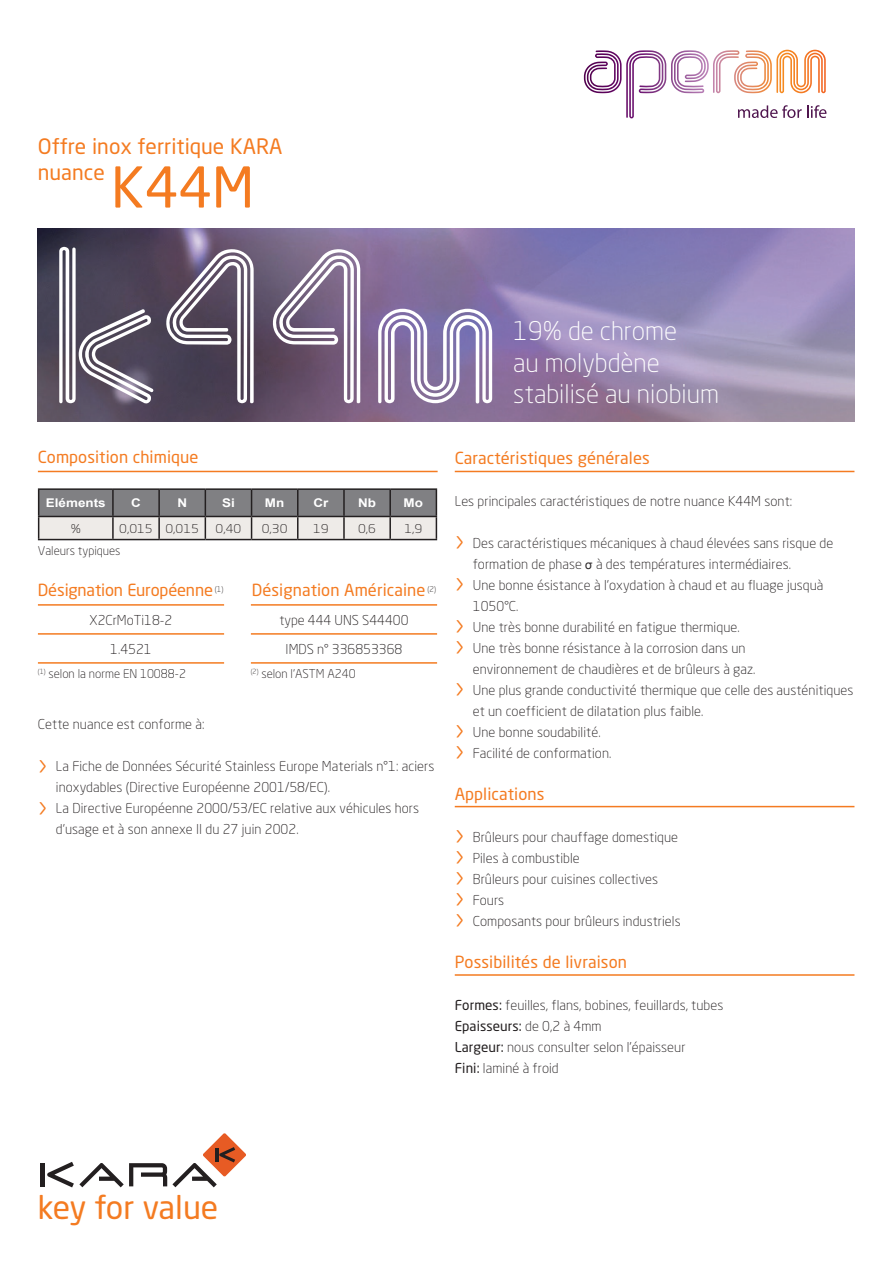
<style>
.page{position:relative;width:893px;height:1263px;background:#fff}
.page>*{position:absolute;margin:0;border:0;box-sizing:border-box;transform-origin:0 0}
.t1{font:238.05px "Aperam";color:#fff}
.t2{font:55.5px "Neo Sans";color:#f47b21}
.t3{font:32.1px "Neo Sans Std";letter-spacing:-.01em;color:#f47b21}
.t4{font:300 25.5px/31.5px "Neo Sans Std";color:#fff}
.t5{font:21px/25.2px "Neo Sans";color:#f47b21}
.t6{font:16.5px "Neo Sans";letter-spacing:.005em;color:#f47b21}
.t7{font:300 13.5px/21px "Neo Sans Std";letter-spacing:.005em;color:#231f20;text-align:center}
.t8{font:300 12px "Neo Sans Std";color:#231f20}
.t9{font:300 12px "Neo Sans Std";color:#231f20;scale:1.12 1}
.t10{font:700 12px "Arial";color:#fff;scale:1.12 1}
.s1{font-family:"Neo Sans Pro";font-weight:400;font-size:24.75px;color:#f47b21}
.s2{font-family:"Arial";font-weight:400;font-size:12px}
.s3{font-weight:400}
</style>
<div class="page">
<img style="left:38px;top:228px;width:816px;height:194px">
<svg style="left:671px;top:50px;width:155px;height:43px"></svg>
<svg style="left:738px;top:105px;width:88px;height:13px"></svg>
<hr style="left:38px;top:471px;width:400px;height:1px;background:#f47b21">
<hr style="left:455px;top:806px;width:399px;height:1px;background:#f47b21">
<hr style="left:38px;top:604px;width:186px;height:2px;background:#f47b21">
<hr style="left:38px;top:633px;width:186px;height:2px;background:#f47b21">
<hr style="left:38px;top:662px;width:186px;height:2px;background:#f47b21">
<hr style="left:251px;top:604px;width:186px;height:2px;background:#f47b21">
<hr style="left:251px;top:633px;width:186px;height:2px;background:#f47b21">
<hr style="left:251px;top:662px;width:186px;height:2px;background:#f47b21">
<hr style="left:455px;top:974px;width:399px;height:2px;background:#f47b21">
<hr style="left:41px;top:1163px;width:4px;height:23px;background:#231f20">
<svg style="left:47px;top:1133px;width:199px;height:54px"></svg>
<hr style="left:215px;top:1148px;width:3px;height:14px;background:#231f20">
<hr style="left:38px;top:488px;width:75px;height:2px;background:#231f20">
<hr style="left:113px;top:488px;width:46px;height:2px;background:#231f20">
<hr style="left:159px;top:488px;width:46px;height:2px;background:#231f20">
<hr style="left:205px;top:488px;width:47px;height:2px;background:#231f20">
<hr style="left:252px;top:488px;width:46px;height:2px;background:#231f20">
<hr style="left:298px;top:488px;width:46px;height:2px;background:#231f20">
<hr style="left:344px;top:488px;width:46px;height:2px;background:#231f20">
<hr style="left:390px;top:488px;width:47px;height:2px;background:#231f20">
<svg style="left:38px;top:489px;width:399px;height:50px;background:#a6a4a4"></svg>
<hr style="left:38px;top:539px;width:75px;height:1px;background:#231f20">
<hr style="left:113px;top:539px;width:46px;height:1px;background:#231f20">
<hr style="left:159px;top:539px;width:46px;height:1px;background:#231f20">
<hr style="left:205px;top:539px;width:47px;height:1px;background:#231f20">
<hr style="left:252px;top:539px;width:46px;height:1px;background:#231f20">
<hr style="left:298px;top:539px;width:46px;height:1px;background:#231f20">
<hr style="left:344px;top:539px;width:46px;height:1px;background:#231f20">
<hr style="left:390px;top:539px;width:47px;height:1px;background:#231f20">
<hr style="left:455px;top:471px;width:399px;height:1px;background:#f47b21">
<h3 class="t5" style="left:38px;top:135px;width:246px">Offre inox ferritique KARA nuance</h3>
<h2 class="t2" style="left:111px;top:160px;width:145px">K44M</h2>
<h1 class="t1" style="left:53px;top:232px;width:447px">K44M</h1>
<h3 class="t4" style="left:513px;top:315px;width:208px">19% de chrome<br>au molybdène stabilisé au niobium</h3>
<p class="t6" style="left:38px;top:449px;width:162px">Composition chimique</p>
<p class="t10" style="left:46px;top:495px;width:55px">Eléments</p>
<p class="t10" style="left:131px;top:495px;width:10px">C</p>
<p class="t10" style="left:177px;top:495px;width:10px">N</p>
<p class="t10" style="left:222px;top:495px;width:13px">Si</p>
<p class="t10" style="left:265px;top:495px;width:19px">Mn</p>
<p class="t10" style="left:313px;top:495px;width:15px">Cr</p>
<p class="t10" style="left:358px;top:495px;width:17px">Nb</p>
<p class="t10" style="left:404px;top:495px;width:19px">Mo</p>
<p class="t9" style="left:71px;top:521px;width:11px">%</p>
<p class="t9" style="left:119px;top:521px;width:73px">0,015 0,015</p>
<p class="t9" style="left:216px;top:521px;width:24px">0,40</p>
<p class="t9" style="left:262px;top:521px;width:24px">0,30</p>
<p class="t9" style="left:313px;top:521px;width:15px">19</p>
<p class="t9" style="left:358px;top:521px;width:17px">0,6</p>
<p class="t9" style="left:404px;top:521px;width:17px">1,9</p>
<p class="t8" style="left:38px;top:544px;width:84px">Valeurs typiques</p>
<p class="t6" style="left:38px;top:582px;width:187px">Désignation Européenne <sup>(1)</sup></p>
<p class="t7" style="left:90px;top:605px;width:84px;line-height:29px">X2CrMoTi18-2<br>1.4521</p>
<p class="t8" style="left:38px;top:667px;width:150px"><sup>(1)</sup> selon la norme EN 10088-2</p>
<p class="t6" style="left:252px;top:582px;width:186px">Désignation Américaine <sup>(2)</sup></p>
<p class="t7" style="left:279px;top:605px;width:131px;line-height:29px">type 444 UNS S44400<br>IMDS n° 336853368</p>
<p class="t8" style="left:251px;top:667px;width:106px"><sup>(2)</sup> selon l’ASTM A240</p>
<p class="t7" style="left:38px;top:714px;width:168px">Cette nuance est conforme à:</p>
<p class="t7" style="left:38px;top:756px;width:398px"><span class="s1">&gt;</span> La Fiche de Données Sécurité Stainless Europe Materials n°1: aciers</p>
<p class="t7" style="left:56px;top:777px;width:276px">inoxydables (Directive Européenne 2001/58/EC).</p>
<p class="t7" style="left:38px;top:798px;width:383px"><span class="s1">&gt;</span> La Directive Européenne 2000/53/EC relative aux véhicules hors</p>
<p class="t7" style="left:56px;top:819px;width:244px">d’usage et à son annexe II du 27 juin 2002.</p>
<p class="t6" style="left:455px;top:449px;width:196px">Caractéristiques générales</p>
<p class="t7" style="left:455px;top:490px;width:339px">Les principales caractéristiques de notre nuance K44M sont:</p>
<p class="t7" style="left:455px;top:532px;width:380px"><span class="s1">&gt;</span> Des caractéristiques mécaniques à chaud élevées sans risque de</p>
<p class="t7" style="left:473px;top:553px;width:320px">formation de phase <span class="s2">σ</span> à des températures intermédiaires.</p>
<p class="t7" style="left:455px;top:574px;width:370px"><span class="s1">&gt;</span> Une bonne ésistance à l’oxydation à chaud et au fluage jusquà</p>
<p class="t7" style="left:473px;top:595px;width:47px">1050°C.</p>
<p class="t7" style="left:455px;top:616px;width:286px"><span class="s1">&gt;</span> Une très bonne durabilité en fatigue thermique.</p>
<p class="t7" style="left:455px;top:637px;width:292px"><span class="s1">&gt;</span> Une très bonne résistance à la corrosion dans un</p>
<p class="t7" style="left:473px;top:658px;width:284px">environnement de chaudières et de brûleurs à gaz.</p>
<p class="t7" style="left:455px;top:679px;width:400px"><span class="s1">&gt;</span> Une plus grande conductivité thermique que celle des austénitiques</p>
<p class="t7" style="left:473px;top:700px;width:232px">et un coefficient de dilatation plus faible.</p>
<p class="t7" style="left:455px;top:721px;width:147px"><span class="s1">&gt;</span> Une bonne soudabilité.</p>
<p class="t7" style="left:455px;top:742px;width:158px"><span class="s1">&gt;</span> Facilité de conformation.</p>
<p class="t6" style="left:455px;top:785px;width:91px">Applications</p>
<p class="t7" style="left:455px;top:826px;width:227px;text-align:left"><span class="s1">&gt;</span> Brûleurs pour chauffage domestique <span class="s1">&gt;</span> Piles à combustible<br><span class="s1">&gt;</span> Brûleurs pour cuisines collectives<br><span class="s1">&gt;</span> Fours<br><span class="s1">&gt;</span> Composants pour brûleurs industriels</p>
<p class="t6" style="left:455px;top:953px;width:174px">Possibilités de livraison</p>
<p class="t7" style="left:455px;top:994px;width:270px;text-align:left"><span class="s3">Formes:</span> feuilles, flans, bobines, feuillards, tubes <span class="s3">Epaisseurs:</span> de 0,2 à 4mm<br><span class="s3">Largeur:</span> nous consulter selon l’épaisseur<br><span class="s3">Fini:</span> laminé à froid</p>
<h3 class="t3" style="left:38px;top:1188px;width:182px">key for value</h3>
</div>
